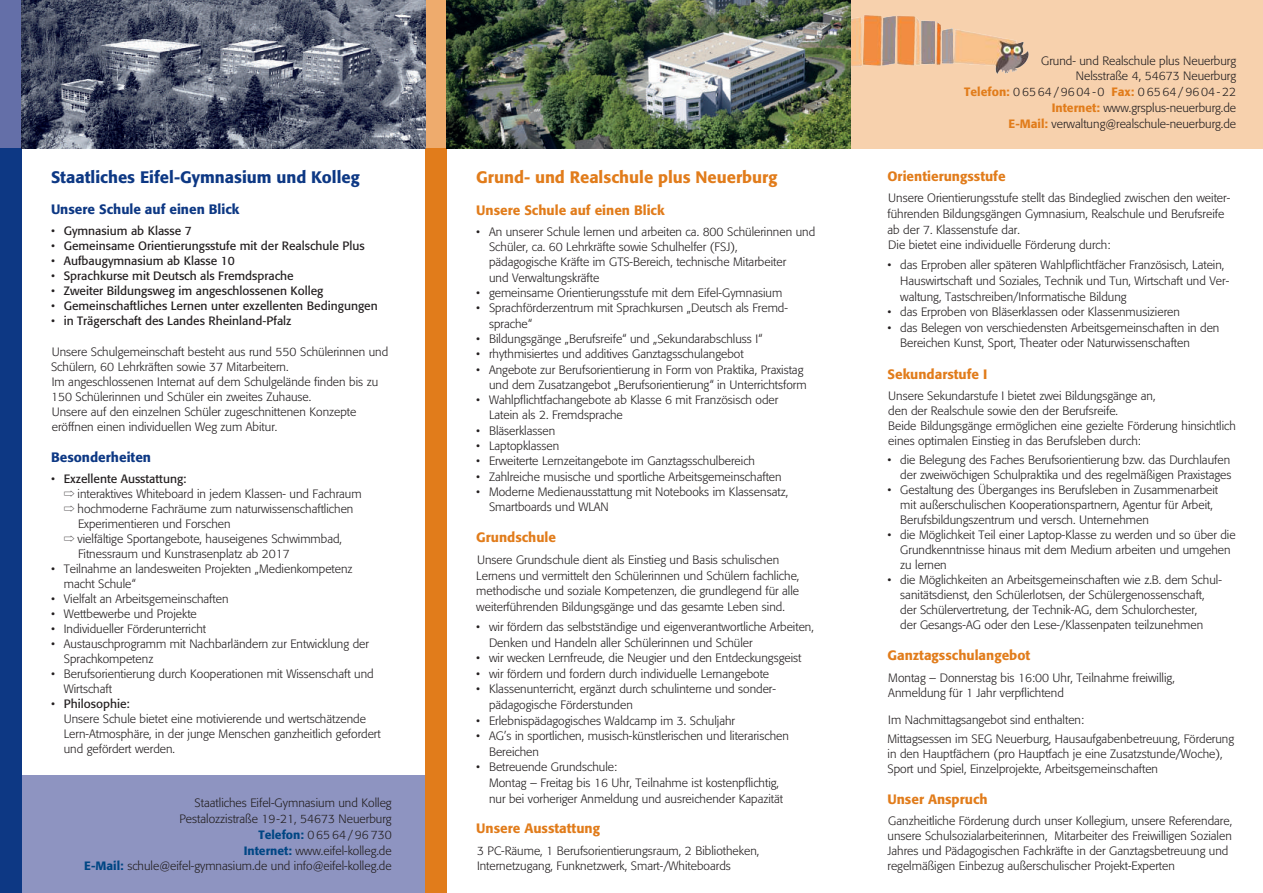
<style>
.page{position:relative;width:1263px;height:893px;background:#fff}
.page>*{position:absolute;margin:0;border:0;box-sizing:border-box;transform-origin:0 0}
.t1{font:500 16.5px "Formata";color:#0d3884}
.t2{font:500 16.5px "Formata";color:#e17c1b}
.t3{font:500 13.5px "Formata";color:#e17c1b}
.t4{font:500 13.5px "Formata";color:#0d3884}
.t5{font:300 12px/15px "Formata";color:#231f20}
.t6{font:12px "Formata";color:#231f20}
.s1{font-weight:300}
.s2{font-weight:400}
.s3{font-weight:500;color:#004684}
.s4{font-weight:500;color:#e17c1b}
</style>
<div class="page">
<div style="left:839px;top:0;width:424px;height:149px;background:#f7d1ad"></div>
<div style="left:21px;top:776px;width:404px;height:117px;background:#8e94c1"></div>
<div style="left:0;top:0;width:21px;height:149px;background:#646fa8"></div>
<div style="left:425px;top:0;width:21px;height:149px;background:#eeab6d"></div>
<div style="left:0;top:149px;width:21px;height:744px;background:#0d3884"></div>
<div style="left:425px;top:149px;width:21px;height:744px;background:#e17c1b"></div>
<img style="left:21px;top:0;width:404px;height:149px">
<img style="left:850px;top:13px;width:179px;height:64px">
<img style="left:447px;top:0;width:403px;height:149px">
<h1 class="t1" style="left:51px;top:167px;width:310px">Staatliches Eifel-Gymnasium und Kolleg</h1>
<p class="t4" style="left:51px;top:201px;width:190px">Unsere Schule auf einen Blick</p>
<p class="t6" style="left:51px;top:224px;width:142px"><span class="s1">•</span> Gymnasium ab Klasse 7</p>
<p class="t6" style="left:51px;top:239px;width:315px"><span class="s1">•</span> Gemeinsame Orientierungsstufe mit der Realschule Plus</p>
<p class="t6" style="left:51px;top:254px;width:185px"><span class="s1">•</span> Aufbaugymnasium ab Klasse 10</p>
<p class="t6" style="left:51px;top:269px;width:244px"><span class="s1">•</span> Sprachkurse mit Deutsch als Fremdsprache</p>
<p class="t6" style="left:51px;top:284px;width:274px"><span class="s1">•</span> Zweiter Bildungsweg im angeschlossenen Kolleg</p>
<p class="t6" style="left:51px;top:299px;width:328px"><span class="s1">•</span> Gemeinschaftliches Lernen unter exzellenten Bedingungen</p>
<p class="t6" style="left:51px;top:314px;width:242px"><span class="s1">•</span> in Trägerschaft des Landes Rheinland-Pfalz</p>
<p class="t5" style="left:51px;top:344px;width:339px">Unsere Schulgemeinschaft besteht aus rund 550 Schülerinnen und Schülern, 60 Lehrkräften sowie 37 Mitarbeitern.<br>Im angeschlossenen Internat auf dem Schulgelände finden bis zu 150 Schülerinnen und Schüler ein zweites Zuhause.<br>Unsere auf den einzelnen Schüler zugeschnittenen Konzepte eröffnen einen individuellen Weg zum Abitur.</p>
<p class="t4" style="left:51px;top:449px;width:102px">Besonderheiten</p>
<p class="t5" style="left:78px;top:472px;width:286px;text-indent:-27px">• <span class="s2">Exzellente Ausstattung:<br></span>interaktives Whiteboard in jedem Klassen- und Fachraum hochmoderne Fachräume zum naturwissenschaftlichen Experimentieren und Forschen<br>vielfältige Sportangebote, hauseigenes Schwimmbad, Fitnessraum und Kunstrasenplatz ab 2017</p>
<p class="t5" style="left:64px;top:562px;width:290px;text-indent:-13px">• Teilnahme an landesweiten Projekten „Medienkompetenz macht Schule“</p>
<p class="t5" style="left:51px;top:592px;width:179px">• Vielfalt an Arbeitsgemeinschaften</p>
<p class="t5" style="left:51px;top:607px;width:147px">• Wettbewerbe und Projekte</p>
<p class="t5" style="left:51px;top:622px;width:157px">• Individueller Förderunterricht</p>
<p class="t5" style="left:64px;top:637px;width:307px;text-indent:-13px">• Austauschprogramm mit Nachbarländern zur Entwicklung der<br>Sprachkompetenz</p>
<p class="t5" style="left:64px;top:667px;width:311px;text-indent:-13px">• Berufsorientierung durch Kooperationen mit Wissenschaft und<br>Wirtschaft</p>
<p class="t5" style="left:64px;top:697px;width:318px;text-indent:-13px">• <span class="s2">Philosophie:<br></span>Unsere Schule bietet eine motivierende und wertschätzende Lern-Atmosphäre, in der junge Menschen ganzheitlich gefordert und gefördert werden.</p>
<p class="t5" style="left:84px;top:795px;width:309px;line-height:15.8px;text-align:right">Staatliches Eifel-Gymnasium und Kolleg<br>Pestalozzistraße 19-21, 54673 Neuerburg<br><span class="s3">Telefon:</span> 0 65 64 / 96 730<br><span class="s3">Internet:</span> www.eifel-kolleg.de<br><span class="s3">E-Mail:</span> schule@eifel-gymnasium.de und info@eifel-kolleg.de</p>
<h1 class="t2" style="left:476px;top:167px;width:303px">Grund- und Realschule plus Neuerburg</h1>
<p class="t3" style="left:476px;top:201px;width:190px">Unsere Schule auf einen Blick</p>
<p class="t5" style="left:489px;top:224px;width:328px;text-indent:-13px">• An unserer Schule lernen und arbeiten ca. 800 Schülerinnen und Schüler, ca. 60 Lehrkräfte sowie Schulhelfer (FSJ),<br>pädagogische Kräfte im GTS-Bereich, technische Mitarbeiter<br>und Verwaltungskräfte</p>
<p class="t5" style="left:476px;top:285px;width:308px">• gemeinsame Orientierungsstufe mit dem Eifel-Gymnasium</p>
<p class="t5" style="left:489px;top:301px;width:300px;text-indent:-13px">• Sprachförderzentrum mit Sprachkursen „Deutsch als Fremd&shy;sprache“</p>
<p class="t5" style="left:476px;top:331px;width:288px">• Bildungsgänge „Berufsreife“ und „Sekundarabschluss I“</p>
<p class="t5" style="left:476px;top:347px;width:269px">• rhythmisiertes und additives Ganztagsschulangebot</p>
<p class="t5" style="left:476px;top:362px;width:332px;text-align:right">• Angebote zur Berufsorientierung in Form von Praktika, Praxistag und dem Zusatzangebot „Berufsorientierung“ in Unterrichtsform</p>
<p class="t5" style="left:489px;top:392px;width:291px;text-indent:-13px">• Wahlpflichtfachangebote ab Klasse 6 mit Französisch oder<br>Latein als 2. Fremdsprache</p>
<p class="t5" style="left:476px;top:423px;width:81px">• Bläserklassen</p>
<p class="t5" style="left:476px;top:438px;width:85px">• Laptopklassen</p>
<p class="t5" style="left:476px;top:454px;width:280px">• Erweiterte Lernzeitangebote im Ganztagsschulbereich</p>
<p class="t5" style="left:476px;top:469px;width:307px">• Zahlreiche musische und sportliche Arbeitsgemeinschaften</p>
<p class="t5" style="left:489px;top:484px;width:301px;text-indent:-13px">• Moderne Medienausstattung mit Notebooks im Klassensatz,<br>Smartboards und WLAN</p>
<p class="t3" style="left:476px;top:529px;width:81px">Grundschule</p>
<p class="t5" style="left:476px;top:552px;width:325px;line-height:15.6px">Unsere Grundschule dient als Einstieg und Basis schulischen Lernens und vermittelt den Schülerinnen und Schülern fachliche, methodische und soziale Kompetenzen, die grundlegend für alle weiterführenden Bildungsgänge und das gesamte Leben sind.</p>
<p class="t5" style="left:489px;top:619px;width:326px;line-height:15.6px;text-indent:-13px">• wir fördern das selbstständige und eigenverantwortliche Arbeiten,<br>Denken und Handeln aller Schülerinnen und Schüler</p>
<p class="t5" style="left:476px;top:651px;width:327px">• wir wecken Lernfreude, die Neugier und den Entdeckungsgeist</p>
<p class="t5" style="left:476px;top:666px;width:294px">• wir fördern und fordern durch individuelle Lernangebote</p>
<p class="t5" style="left:489px;top:681px;width:288px;line-height:15.6px;text-indent:-13px">• Klassenunterricht, ergänzt durch schulinterne und sonder&shy;pädagogische Förderstunden</p>
<p class="t5" style="left:476px;top:713px;width:260px">• Erlebnispädagogisches Waldcamp im 3. Schuljahr</p>
<p class="t5" style="left:489px;top:728px;width:301px;line-height:15.6px;text-indent:-13px">• AG’s in sportlichen, musisch-künstlerischen und literarischen<br>Bereichen</p>
<p class="t5" style="left:489px;top:759px;width:296px;line-height:15.6px;text-indent:-13px">• Betreuende Grundschule:<br>Montag – Freitag bis 16 Uhr, Teilnahme ist kostenpflichtig, nur bei vorheriger Anmeldung und ausreichender Kapazität</p>
<p class="t3" style="left:476px;top:820px;width:125px">Unsere Ausstattung</p>
<p class="t5" style="left:477px;top:843px;width:284px;line-height:15.6px">3 PC-Räume, 1 Berufsorientierungsraum, 2 Bibliotheken,<br>Internetzugang, Funknetzwerk, Smart-/Whiteboards</p>
<p class="t5" style="left:964px;top:53px;width:273px;line-height:15.8px;text-align:right">Grund- und Realschule plus Neuerburg<br>Nelsstraße 4, 54673 Neuerburg<br><span class="s4">Telefon:</span> 0 65 64 / 96 04 - 0 <span class="s4">Fax:</span> 0 65 64 / 96 04 - 22<br><span class="s4">Internet:</span> www.grsplus-neuerburg.de<br><span class="s4">E-Mail:</span> verwaltung@realschule-neuerburg.de</p>
<p class="t3" style="left:887px;top:168px;width:120px">Orientierungsstufe</p>
<p class="t5" style="left:887px;top:190px;width:344px;line-height:15.6px">Unsere Orientierungsstufe stellt das Bindeglied zwischen den weiter&shy;führenden Bildungsgängen Gymnasium, Realschule und Berufsreife ab der 7. Klassenstufe dar.<br>Die bietet eine individuelle Förderung durch:</p>
<p class="t5" style="left:900px;top:257px;width:330px;line-height:15.6px;text-indent:-13px">• das Erproben aller späteren Wahlpflichtfächer Französisch, Latein,<br>Hauswirtschaft und Soziales, Technik und Tun, Wirtschaft und Ver&shy;waltung, Tastschreiben/Informatische Bildung</p>
<p class="t5" style="left:887px;top:304px;width:294px">• das Erproben von Bläserklassen oder Klassenmusizieren</p>
<p class="t5" style="left:900px;top:320px;width:321px;line-height:15.6px;text-indent:-13px">• das Belegen von verschiedensten Arbeitsgemeinschaften in den<br>Bereichen Kunst, Sport, Theater oder Naturwissenschaften</p>
<p class="t3" style="left:887px;top:365px;width:101px">Sekundarstufe I</p>
<p class="t5" style="left:888px;top:388px;width:349px">Unsere Sekundarstufe I bietet zwei Bildungsgänge an,<br>den der Realschule sowie den der Berufsreife.<br>Beide Bildungsgänge ermöglichen eine gezielte Förderung hinsichtlich eines optimalen Einstieg in das Berufsleben durch:</p>
<p class="t5" style="left:887px;top:452px;width:345px;text-align:right">• die Belegung des Faches Berufsorientierung bzw. das Durchlaufen der zweiwöchigen Schulpraktika und des regelmäßigen Praxistages</p>
<p class="t5" style="left:900px;top:482px;width:319px;text-indent:-13px">• Gestaltung des Überganges ins Berufsleben in Zusammenarbeit mit außerschulischen Kooperationspartnern, Agentur für Arbeit,<br>Berufsbildungszentrum und versch. Unternehmen</p>
<p class="t5" style="left:900px;top:527px;width:337px;text-indent:-13px">• die Möglichkeit Teil einer Laptop-Klasse zu werden und so über die<br>Grundkenntnisse hinaus mit dem Medium arbeiten und umgehen zu lernen</p>
<p class="t5" style="left:900px;top:572px;width:323px;text-indent:-13px">• die Möglichkeiten an Arbeitsgemeinschaften wie z.B. dem Schul&shy;sanitätsdienst, den Schülerlotsen, der Schülergenossenschaft, der Schülervertretung, der Technik-AG, dem Schulorchester,<br>der Gesangs-AG oder den Lese-/Klassenpaten teilzunehmen</p>
<p class="t3" style="left:887px;top:647px;width:144px">Ganztagsschulangebot</p>
<p class="t5" style="left:888px;top:670px;width:288px;line-height:15.6px">Montag – Donnerstag bis 16:00 Uhr, Teilnahme freiwillig,<br>Anmeldung für 1 Jahr verpflichtend</p>
<p class="t5" style="left:887px;top:710px;width:348px;line-height:19.5px">Im Nachmittagsangebot sind enthalten:<br>Mittagsessen im SEG Neuerburg, Hausaufgabenbetreuung, Förderung</p>
<p class="t5" style="left:887px;top:746px;width:337px">in den Hauptfächern (pro Hauptfach je eine Zusatzstunde/Woche),<br>Sport und Spiel, Einzelprojekte, Arbeitsgemeinschaften</p>
<p class="t3" style="left:887px;top:791px;width:102px">Unser Anspruch</p>
<p class="t5" style="left:887px;top:814px;width:346px">Ganzheitliche Förderung durch unser Kollegium, unsere Referendare, unsere Schulsozialarbeiterinnen, Mitarbeiter des Freiwilligen Sozialen Jahres und Pädagogischen Fachkräfte in der Ganztagsbetreuung und regelmäßigen Einbezug außerschulischer Projekt-Experten</p>
</div>
